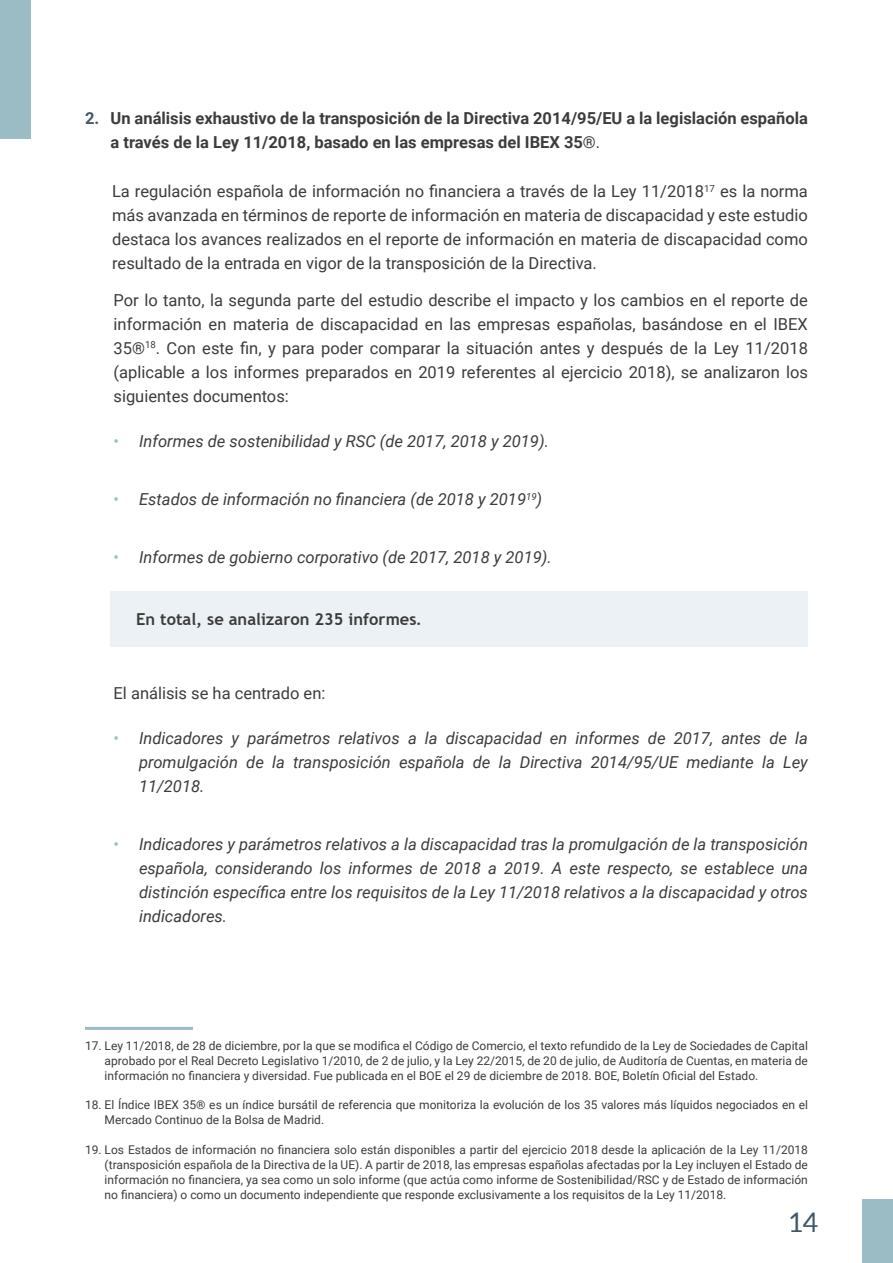
<style>
.page{position:relative;width:893px;height:1263px;background:#fff}
.page>*{position:absolute;margin:0;border:0;box-sizing:border-box;transform-origin:0 0}
.t1{font:27px "Lato";color:#43576c}
.PÁRRAFO{font:16.5px/24px "Roboto";color:#3c3c3b;text-align:justify}
.t2{font:italic 16.5px/24px "Roboto";color:#3c3c3b;text-align:justify}
.t3{font:700 16.5px/24px "Roboto";color:#3c3c3b}
.LÍNEA_DESTACADA{font:700 16.5px "Trebuchet MS";color:#3c3c3b}
.t4{font:16.5px "Roboto";color:#9bbcc5}
.PIE_DE_PAGINA{font:12px/15px "Roboto";color:#3c3c3b;text-align:justify}
.s1{color:#43576c}
.s2{font-weight:400}
.s3{font-family:"Roboto"}
</style>
<div class="page">
<div style="left:863px;top:1199px;width:30px;height:64px;background:#9bbcc5"></div>
<div style="left:0;top:0;width:30px;height:138px;background:#9bbcc5"></div>
<div style="left:111px;top:591px;width:697px;height:56px;background:#ebf1f4"></div>
<hr style="left:85px;top:1027px;width:108px;height:3px;background:#9bbcc5">
<p class="t3" style="left:111px;top:105px;width:699px;text-indent:-26px"><span class="s1">2.</span> Un análisis exhaustivo de la transposición de la Directiva 2014/95/EU a la legislación española a través de la Ley 11/2018, basado en las empresas del IBEX 35<span class="s2">®.</span></p>
<p class="PÁRRAFO" style="left:112px;top:179px;width:697px">La regulación española de información no financiera a través de la Ley 11/2018<sup>17</sup> es la norma más avanzada en términos de reporte de información en materia de discapacidad y este estudio destaca los avances realizados en el reporte de información en materia de discapacidad como resultado de la entrada en vigor de la transposición de la Directiva.</p>
<p class="PÁRRAFO" style="left:114px;top:287px;width:696px">Por lo tanto, la segunda parte del estudio describe el impacto y los cambios en el reporte de información en materia de discapacidad en las empresas españolas, basándose en el IBEX 35®<sup>18</sup>. Con este fin, y para poder comparar la situación antes y después de la Ley 11/2018 (aplicable a los informes preparados en 2019 referentes al ejercicio 2018), se analizaron los siguientes documentos:</p>
<h2 class="t4" style="left:114px;top:430px;width:7px">•</h2>
<p class="t2" style="left:139px;top:429px;width:411px">Informes de sostenibilidad y RSC (de 2017, 2018 y 2019).</p>
<h2 class="t4" style="left:114px;top:488px;width:7px">•</h2>
<h2 class="t4" style="left:114px;top:546px;width:7px">•</h2>
<p class="t2" style="left:139px;top:487px;width:405px">Estados de información no financiera (de 2018 y 2019<sup>19</sup>)</p>
<p class="t2" style="left:139px;top:545px;width:414px">Informes de gobierno corporativo (de 2017, 2018 y 2019).</p>
<p class="LÍNEA_DESTACADA" style="left:136px;top:609px;width:287px">En total, se analizaron 235 informes<span class="s3">.</span></p>
<p class="PÁRRAFO" style="left:114px;top:680px;width:213px">El análisis se ha centrado en:</p>
<p class="t2" style="left:139px;top:726px;width:670px">Indicadores y parámetros relativos a la discapacidad en informes de 2017, antes de la promulgación de la transposición española de la Directiva 2014/95/UE mediante la Ley 11/2018.</p>
<h2 class="t4" style="left:114px;top:727px;width:7px">•</h2>
<h2 class="t4" style="left:114px;top:833px;width:7px">•</h2>
<p class="t2" style="left:139px;top:832px;width:670px">Indicadores y parámetros relativos a la discapacidad tras la promulgación de la transposición española, considerando los informes de 2018 a 2019. A este respecto, se establece una distinción específica entre los requisitos de la Ley 11/2018 relativos a la discapacidad y otros indicadores.</p>
<p class="PIE_DE_PAGINA" style="left:105px;top:1037px;width:705px;text-indent:-20px">17. Ley 11/2018, de 28 de diciembre, por la que se modifica el Código de Comercio, el texto refundido de la Ley de Sociedades de Capital aprobado por el Real Decreto Legislativo 1/2010, de 2 de julio, y la Ley 22/2015, de 20 de julio, de Auditoría de Cuentas, en materia de información no financiera y diversidad. Fue publicada en el BOE el 29 de diciembre de 2018. BOE, Boletín Oficial del Estado.</p>
<p class="PIE_DE_PAGINA" style="left:105px;top:1097px;width:705px;text-indent:-20px">18. El Índice IBEX 35® es un índice bursátil de referencia que monitoriza la evolución de los 35 valores más líquidos negociados en el<br>Mercado Continuo de la Bolsa de Madrid.</p>
<p class="PIE_DE_PAGINA" style="left:105px;top:1142px;width:705px;text-indent:-20px">19. Los Estados de información no financiera solo están disponibles a partir del ejercicio 2018 desde la aplicación de la Ley 11/2018 (transposición española de la Directiva de la UE). A partir de 2018, las empresas españolas afectadas por la Ley incluyen el Estado de información no financiera, ya sea como un solo informe (que actúa como informe de Sostenibilidad/RSC y de Estado de información no financiera) o como un documento independiente que responde exclusivamente a los requisitos de la Ley 11/2018.</p>
<h1 class="t1" style="left:788px;top:1203px;width:32px">14</h1>
</div>
